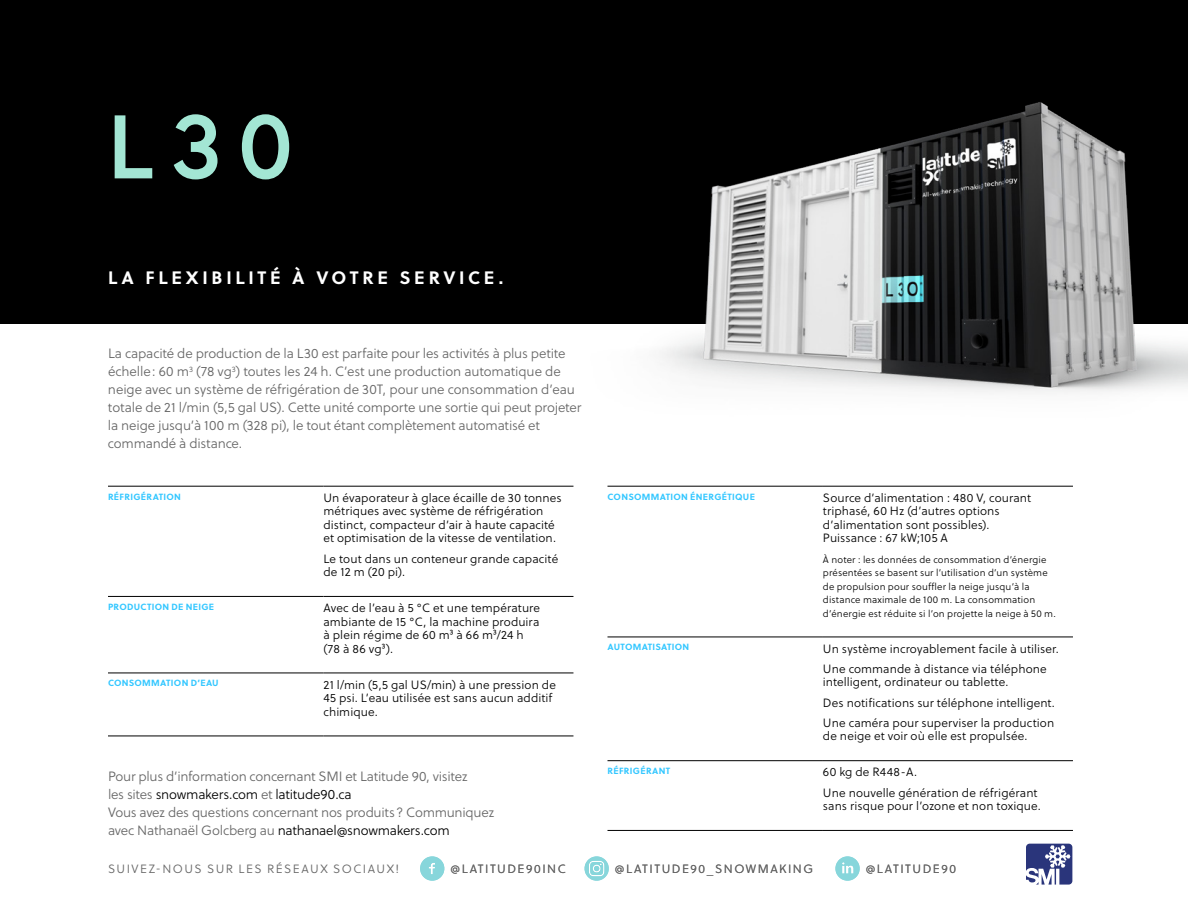
<style>
.page{position:relative;width:1188px;height:918px;background:#fff}
.page>*{position:absolute;margin:0;border:0;box-sizing:border-box;transform-origin:0 0}
.t1{font:700 90px "Europa";color:#a3e6d4}
.t2{font:700 18px "Soleil";letter-spacing:.205em;color:#fff}
.t3{font:13.5px/18px "Soleil Lt";letter-spacing:-.015em;color:#666}
.t4{font:12px/13.5px "Soleil Lt";letter-spacing:.01em;color:#000}
.t5{font:12px "Soleil Lt";letter-spacing:.12em;color:#666}
.t6{font:9.75px/13.5px "Soleil Lt";letter-spacing:.015em;color:#000}
.t7{font:700 9px "Soleil";letter-spacing:.03em;color:#33c7ff}
.s1{color:#000}
</style>
<div class="page">
<div style="left:0;top:0;width:1188px;height:324px;background:#000"></div>
<img style="left:660px;top:102px;width:528px;height:291px">
<svg style="left:1026px;top:844px;width:46px;height:41px"></svg>
<hr style="left:608px;top:486px;width:215px;height:1px;background:#000">
<hr style="left:823px;top:486px;width:250px;height:1px;background:#000">
<hr style="left:608px;top:637px;width:215px;height:1px;background:#000">
<hr style="left:823px;top:637px;width:250px;height:1px;background:#000">
<hr style="left:608px;top:760px;width:215px;height:1px;background:#000">
<hr style="left:823px;top:760px;width:250px;height:1px;background:#000">
<hr style="left:608px;top:830px;width:215px;height:1px;background:#000">
<hr style="left:823px;top:830px;width:250px;height:1px;background:#000">
<hr style="left:108px;top:486px;width:215px;height:1px;background:#000">
<hr style="left:323px;top:486px;width:250px;height:1px;background:#000">
<hr style="left:108px;top:596px;width:215px;height:1px;background:#000">
<hr style="left:323px;top:596px;width:250px;height:1px;background:#000">
<hr style="left:108px;top:673px;width:215px;height:1px;background:#000">
<hr style="left:323px;top:673px;width:250px;height:1px;background:#000">
<hr style="left:108px;top:736px;width:215px;height:1px;background:#000">
<hr style="left:323px;top:736px;width:250px;height:1px;background:#000">
<svg style="left:835px;top:856px;width:25px;height:25px"></svg>
<svg style="left:584px;top:856px;width:25px;height:25px"></svg>
<svg style="left:420px;top:856px;width:25px;height:25px"></svg>
<h1 class="t1" style="left:108px;top:85px;width:186px">L30</h1>
<h2 class="t2" style="left:108px;top:264px;width:397px">LA FLEXIBILITÉ À VOTRE SERVICE.</h2>
<p class="t3" style="left:108px;top:345px;width:475px">La capacité de production de la L30 est parfaite pour les activités à plus petite échelle : 60 m<sup>3</sup> (78 vg<sup>3</sup>) toutes les 24 h. C’est une production automatique de neige avec un système de réfrigération de 30T, pour une consommation d’eau totale de 21 l/min (5,5 gal US). Cette unité comporte une sortie qui peut projeter la neige jusqu’à 100 m (328 pi), le tout étant complètement automatisé et commandé à distance.</p>
<p class="t7" style="left:108px;top:490px;width:75px">RÉFRIGÉRATION</p>
<p class="t4" style="left:323px;top:491px;width:240px">Un évaporateur à glace écaille de 30 tonnes métriques avec système de réfrigération distinct, compacteur d’air à haute capacité et optimisation de la vitesse de ventilation.</p>
<p class="t4" style="left:323px;top:552px;width:236px">Le tout dans un conteneur grande capacité de 12 m (20 pi).</p>
<p class="t7" style="left:108px;top:600px;width:108px">PRODUCTION DE NEIGE</p>
<p class="t4" style="left:323px;top:601px;width:218px">Avec de l’eau à 5 °C et une température ambiante de 15 °C, la machine produira à plein régime de 60 m³ à 66 m³/24 h (78 à 86 vg³).</p>
<p class="t7" style="left:108px;top:676px;width:112px">CONSOMMATION D’EAU</p>
<p class="t4" style="left:323px;top:678px;width:234px">21 l/min (5,5 gal US/min) à une pression de<br>45 psi. L’eau utilisée est sans aucun additif chimique.</p>
<p class="t7" style="left:608px;top:490px;width:149px">CONSOMMATION ÉNERGÉTIQUE</p>
<p class="t4" style="left:823px;top:491px;width:210px">Source d’alimentation : 480 V, courant triphasé, 60 Hz (d’autres options d’alimentation sont possibles).<br>Puissance : 67 kW;105 A</p>
<p class="t6" style="left:823px;top:552px;width:234px">À noter : les données de consommation d’énergie présentées se basent sur l’utilisation d’un système de propulsion pour souffler la neige jusqu’à la distance maximale de 100 m. La consommation d’énergie est réduite si l’on projette la neige à 50 m.</p>
<p class="t7" style="left:608px;top:640px;width:83px">AUTOMATISATION</p>
<p class="t4" style="left:823px;top:638px;width:237px;line-height:20.2px">Un système incroyablement facile à utiliser.<br>Une commande à distance via téléphone</p>
<p class="t4" style="left:823px;top:672px;width:234px;line-height:20.2px">intelligent, ordinateur ou tablette.<br>Des notifications sur téléphone intelligent.<br>Une caméra pour superviser la production</p>
<p class="t4" style="left:823px;top:729px;width:206px">de neige et voir où elle est propulsée.</p>
<p class="t7" style="left:608px;top:764px;width:64px">RÉFRIGÉRANT</p>
<p class="t4" style="left:823px;top:762px;width:216px;line-height:20.2px">60 kg de R448-A.<br>Une nouvelle génération de réfrigérant</p>
<p class="t4" style="left:823px;top:799px;width:219px">sans risque pour l’ozone et non toxique.</p>
<p class="t3" style="left:108px;top:767px;width:388px">Pour plus d’information concernant SMI et Latitude 90, visitez<br>les sites <span class="s1">snowmakers.com</span> et <span class="s1">latitude90.ca<br></span>Vous avez des questions concernant nos produits ? Communiquez avec Nathanaël Golcberg au <span class="s1">nathanael@snowmakers.com</span></p>
<p class="t5" style="left:108px;top:861px;width:293px">SUIVEZ-NOUS SUR LES RÉSEAUX SOCIAUX!</p>
<p class="t5" style="left:451px;top:860px;width:117px">@LATITUDE90INC</p>
<p class="t5" style="left:615px;top:860px;width:200px">@LATITUDE90_SNOWMAKING</p>
<p class="t5" style="left:866px;top:860px;width:92px">@LATITUDE90</p>
</div>
